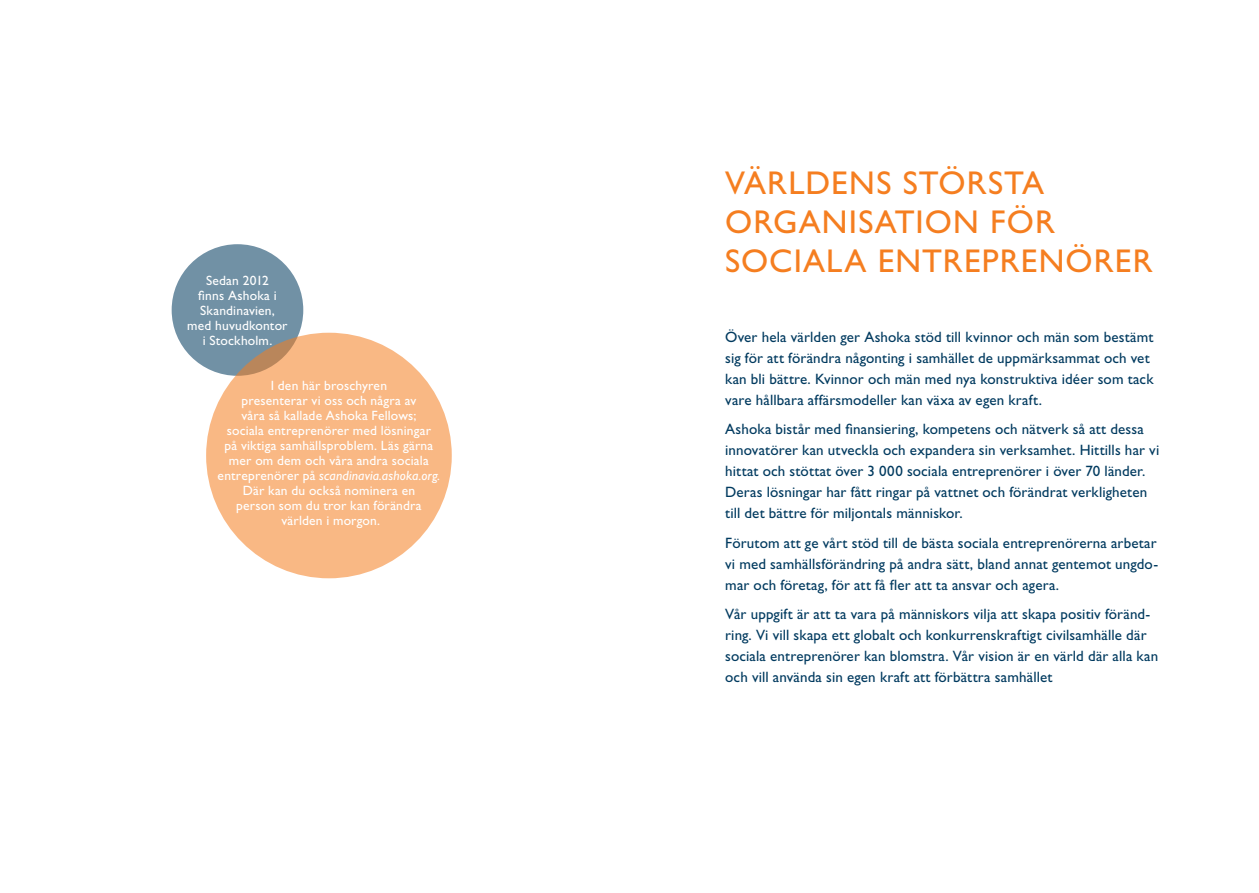
<style>
.page{position:relative;width:1259px;height:893px;background:#fff}
.page>*{position:absolute;margin:0;border:0;box-sizing:border-box;transform-origin:0 0}
.t1{font:33px/39px "Gill Sans Std";letter-spacing:.035em;color:#f57e20}
.t2{font:15px/21px "Gill Sans Std";letter-spacing:.01em;color:#003a5f}
.t3{font:13.5px/15px "Gill Sans Std";letter-spacing:.015em;color:#fff;text-align:center}
.s1{font-style:italic}
</style>
<div class="page">
<div style="left:172px;top:244px;width:131px;height:132px;background:#7191a5;border-radius:50%"></div>
<div style="left:206px;top:333px;width:246px;height:245px;background:#f9b884;border-radius:50%"></div>
<p class="t3" style="left:187px;top:273px;width:102px">Sedan 2012<br>finns Ashoka i<br>Skandinavien, med huvudkontor i Stockholm.</p>
<p class="t3" style="left:218px;top:378px;width:224px">I den här broschyren<br>presenterar vi oss och några av<br>våra så kallade Ashoka Fellows;<br>sociala entreprenörer med lösningar<br>på viktiga samhällsproblem. Läs gärna mer om dem och våra andra sociala entreprenörer på <span class="s1">scandinavia.ashoka.org.<br></span>Där kan du också nominera en<br>person som du tror kan förändra världen i morgon.</p>
<h1 class="t1" style="left:725px;top:164px;width:429px">VÄRLDENS STÖRSTA<br>ORGANISATION FÖR<br>SOCIALA ENTREPRENÖRER</h1>
<p class="t2" style="left:725px;top:326px;width:430px">Över hela världen ger Ashoka stöd till kvinnor och män som bestämt sig för att förändra någonting i samhället de uppmärksammat och vet kan bli bättre. Kvinnor och män med nya konstruktiva idéer som tack vare hållbara affärsmodeller kan växa av egen kraft.</p>
<p class="t2" style="left:725px;top:419px;width:435px">Ashoka bistår med finansiering, kompetens och nätverk så att dessa innovatörer kan utveckla och expandera sin verksamhet. Hittills har vi hittat och stöttat över 3 000 sociala entreprenörer i över 70 länder.<br>Deras lösningar har fått ringar på vattnet och förändrat verkligheten till det bättre för miljontals människor.</p>
<p class="t2" style="left:725px;top:532px;width:434px;text-align:justify">Förutom att ge vårt stöd till de bästa sociala entreprenörerna arbetar vi med samhällsförändring på andra sätt, bland annat gentemot ungdo&shy;mar och företag, för att få fler att ta ansvar och agera.</p>
<p class="t2" style="left:725px;top:604px;width:434px">Vår uppgift är att ta vara på människors vilja att skapa positiv föränd&shy;ring. Vi vill skapa ett globalt och konkurrenskraftigt civilsamhälle där sociala entreprenörer kan blomstra. Vår vision är en värld där alla kan och vill använda sin egen kraft att förbättra samhället</p>
</div>
